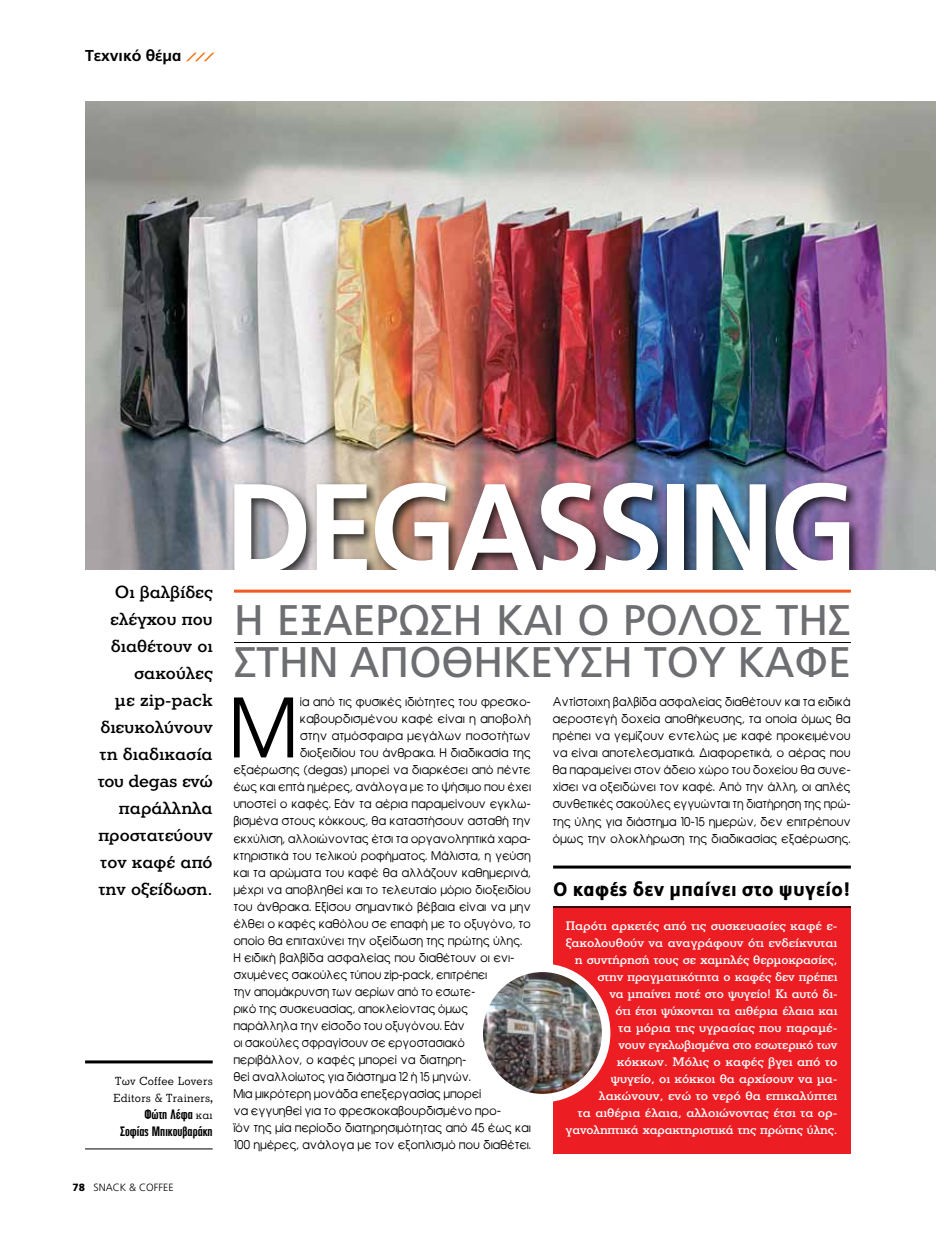
<style>
.page{position:relative;width:936px;height:1234px;background:#fff}
.page>*{position:absolute;margin:0;border:0;box-sizing:border-box;transform-origin:0 0}
.t1{font:700 127.05px "PF Catalog";letter-spacing:-.04em;color:#fff;scale:.95 1}
.t2{font:81px "Mg Avant G";color:#000;scale:.95 1}
.t3{font:42.75px/42.5px "PF Catalog";color:#6d6e71}
.t4{font:900 19.5px "PF Catalog";letter-spacing:.02em;color:#000;scale:.91 1}
.t5{font:500 18px/27px "PF Litho Text";color:#000;text-align:right}
.t6{font:700 15.75px "PF Catalog";color:#000}
.t7{font:700 13.5px/17px "PF Akzidenz Cond";color:#000;text-align:right;scale:.9 1}
.t8{font:500 12.75px/17px "PF Litho Text";letter-spacing:-.005em;color:#fff;text-align:right}
.t9{font:12px "Mg Avant G";letter-spacing:.025em;color:#000;scale:.95 1}
.t10{font:12px/17px "Mg Avant G";letter-spacing:.025em;color:#000;text-align:justify;scale:.94 1}
.t11{font:12px "Mg Avant G";letter-spacing:.025em;color:#000}
.t12{font:12px "Mg Avant G";letter-spacing:.025em;color:#000;scale:.93 1}
.t13{font:12px "Mg Avant G";letter-spacing:.025em;color:#000;scale:.92 1}
.t14{font:12px "Mg Avant G";letter-spacing:.025em;color:#000;scale:.91 1}
.t15{font:12px/17px "PF Litho Text";letter-spacing:.025em;color:#000;scale:.95 1}
.t16{font:300 10.5px "PF Catalog";color:#000}
.s1{font-family:"PF Akzidenz Cond";font-weight:700;font-size:13.5px}
.s2{font-family:"PF Litho Text";font-weight:400;font-size:12px}
.s3{font-weight:900}
</style>
<div class="page">
<svg style="left:186px;top:53px;width:28px;height:8px"></svg>
<img style="left:85px;top:102px;width:850px;height:468px">
<div style="left:230px;top:478px;width:631px;height:108px;background:#000;opacity:.75"></div>
<div style="left:43px;top:570px;width:892px;height:70px;background:#fff"></div>
<hr style="left:85px;top:1060px;width:128px;height:3px;background:#000">
<hr style="left:85px;top:1148px;width:128px;height:1px;background:#000">
<div style="left:553px;top:906px;width:297px;height:247px;background:#ed1d24"></div>
<hr style="left:553px;top:906px;width:297px;height:1px;background:#000">
<hr style="left:553px;top:865px;width:297px;height:3px;background:#000">
<hr style="left:234px;top:642px;width:616px;height:1px;background:#000">
<hr style="left:234px;top:589px;width:616px;height:3px;background:#f15a22">
<img style="left:483px;top:972px;width:121px;height:125px">
<div style="left:474px;top:963px;width:136px;height:139px;border:8px solid #fff;border-radius:50%"></div>
<h3 class="t6" style="left:85px;top:46px;width:98px">Τεχνικό θέμα</h3>
<h3 class="t5" style="left:98px;top:578px;width:116px">Οι βαλβίδες ελέγχου που διαθέτουν οι σακούλες<br>με zip-pack διευκολύνουν τη διαδικασία του degas ενώ παράλληλα προστατεύουν τον καφέ από την οξείδωση.</h3>
<p class="t15" style="left:113px;top:1071px;width:106px">Των Coffee Lovers<br>Editors &amp; Trainers<span class="s1">,</span></p>
<p class="t7" style="left:120px;top:1105px;width:104px">Φώτη Λέφα <span class="s2">και<br></span>Σοφίας Μπικουβαράκη</p>
<p class="t16" style="left:73px;top:1180px;width:102px"><span class="s3">78</span> SNACK &amp; COFFEE</p>
<h1 class="t1" style="left:224px;top:454px;width:667px">DEGASSING</h1>
<h3 class="t3" style="left:234px;top:599px;width:618px">Η ΕΞΑΕΡΩΣΗ ΚΑΙ Ο ΡΟΛΟΣ ΤΗΣ<br>ΣΤΗΝ ΑΠΟΘΗΚΕΥΣΗ ΤΟΥ ΚΑΦΕ</h3>
<p class="t10" style="left:553px;top:693px;width:318px">Αντίστοιχη βαλβίδα ασφαλείας διαθέτουν και τα ειδικά αεροστεγή δοχεία αποθήκευσης, τα οποία όμως θα πρέπει να γεμίζουν εντελώς με καφέ προκειμένου να είναι αποτελεσματικά. Διαφορετικά, ο αέρας που θα παραμείνει στον άδειο χώρο του δοχείου θα συνε&shy;χίσει να οξειδώνει τον καφέ. Από την άλλη, οι απλές συνθετικές σακούλες εγγυώνται τη διατήρηση της πρώ&shy;της ύλης για διάστημα 10-15 ημερών, δεν επιτρέπουν όμως την ολοκλήρωση της διαδικασίας εξαέρωσης.</p>
<h2 class="t2" style="left:234px;top:681px;width:69px">Μ</h2>
<p class="t9" style="left:300px;top:695px;width:244px">ία από τις φυσικές ιδιότητες του φρεσκο-</p>
<p class="t11" style="left:300px;top:712px;width:232px">καβουρδισμένου καφέ είναι η αποβολή</p>
<p class="t11" style="left:300px;top:729px;width:232px">στην ατμόσφαιρα μεγάλων ποσοτήτων</p>
<p class="t9" style="left:300px;top:746px;width:244px">διοξειδίου του άνθρακα. Η διαδικασία της</p>
<p class="t9" style="left:234px;top:763px;width:314px">εξαέρωσης (degas) μπορεί να διαρκέσει από πέντε</p>
<p class="t9" style="left:234px;top:780px;width:314px">έως και επτά ημέρες, ανάλογα με το ψήσιμο που έχει</p>
<p class="t9" style="left:234px;top:797px;width:314px">υποστεί ο καφές. Εάν τα αέρια παραμείνουν εγκλω-</p>
<p class="t9" style="left:234px;top:814px;width:314px">βισμένα στους κόκκους, θα καταστήσουν ασταθή την</p>
<p class="t10" style="left:234px;top:829px;width:317px">εκχύλιση, αλλοιώνοντας έτσι τα οργανοληπτικά χαρα-</p>
<p class="t9" style="left:234px;top:848px;width:314px">κτηριστικά του τελικού ροφήματος. Μάλιστα, η γεύση</p>
<p class="t9" style="left:234px;top:865px;width:314px">και τα αρώματα του καφέ θα αλλάζουν καθημερινά,</p>
<p class="t9" style="left:234px;top:882px;width:314px">μέχρι να αποβληθεί και το τελευταίο μόριο διοξειδίου</p>
<p class="t11" style="left:234px;top:899px;width:298px">του άνθρακα. Εξίσου σημαντικό βέβαια είναι να μην</p>
<p class="t9" style="left:234px;top:916px;width:314px">έλθει ο καφές καθόλου σε επαφή με το οξυγόνο, το</p>
<p class="t9" style="left:234px;top:933px;width:305px">οποίο θα επιταχύνει την οξείδωση της πρώτης ύλης.</p>
<p class="t9" style="left:234px;top:950px;width:297px">Η ειδική βαλβίδα ασφαλείας που διαθέτουν οι ενι-</p>
<p class="t12" style="left:234px;top:967px;width:274px">σχυμένες σακούλες τύπου zip-pack, επιτρέπει</p>
<p class="t13" style="left:234px;top:984px;width:264px">την απομάκρυνση των αερίων από το εσωτε-</p>
<p class="t10" style="left:234px;top:999px;width:251px">ρικό της συσκευασίας, αποκλείοντας όμως</p>
<p class="t10" style="left:234px;top:1016px;width:247px">παράλληλα την είσοδο του οξυγόνου. Εάν</p>
<p class="t14" style="left:234px;top:1035px;width:255px">οι σακούλες σφραγίσουν σε εργοστασιακό</p>
<p class="t9" style="left:234px;top:1052px;width:246px">περιβάλλον, ο καφές μπορεί να διατηρη-</p>
<p class="t12" style="left:234px;top:1069px;width:256px">θεί αναλλοίωτος για διάστημα 12 ή 15 μηνών.</p>
<p class="t10" style="left:234px;top:1084px;width:265px">Μια μικρότερη μονάδα επεξεργασίας μπορεί</p>
<p class="t9" style="left:234px;top:1103px;width:283px">να εγγυηθεί για το φρεσκοκαβουρδισμένο προ-</p>
<p class="t9" style="left:234px;top:1120px;width:314px">ϊόν της μία περίοδο διατηρησιμότητας από 45 έως και</p>
<p class="t9" style="left:234px;top:1137px;width:314px">100 ημέρες, ανάλογα με τον εξοπλισμό που διαθέτει.</p>
<h3 class="t4" style="left:553px;top:877px;width:329px">Ο καφές δεν μπαίνει στο ψυγείο!</h3>
<p class="t8" style="left:566px;top:916px;width:273px">Παρότι αρκετές από τις συσκευασίες καφέ ε&shy;ξακολουθούν να αναγράφουν ότι ενδείκνυται η συντήρησή τους σε χαμηλές θερμοκρασίες, στην πραγματικότητα ο καφές δεν πρέπει<br>να μπαίνει ποτέ στο ψυγείο! Κι αυτό δι-<br>ότι έτσι ψύχονται τα αιθέρια έλαια και<br>τα μόρια της υγρασίας που παραμέ-<br>νουν εγκλωβισμένα στο εσωτερικό των κόκκων. Μόλις ο καφές βγει από το<br>ψυγείο, οι κόκκοι θα αρχίσουν να μα&shy;λακώνουν, ενώ το νερό θα επικαλύπτει<br>τα αιθέρια έλαια, αλλοιώνοντας έτσι τα ορ&shy;γανοληπτικά χαρακτηριστικά της πρώτης ύλης.</p>
</div>
